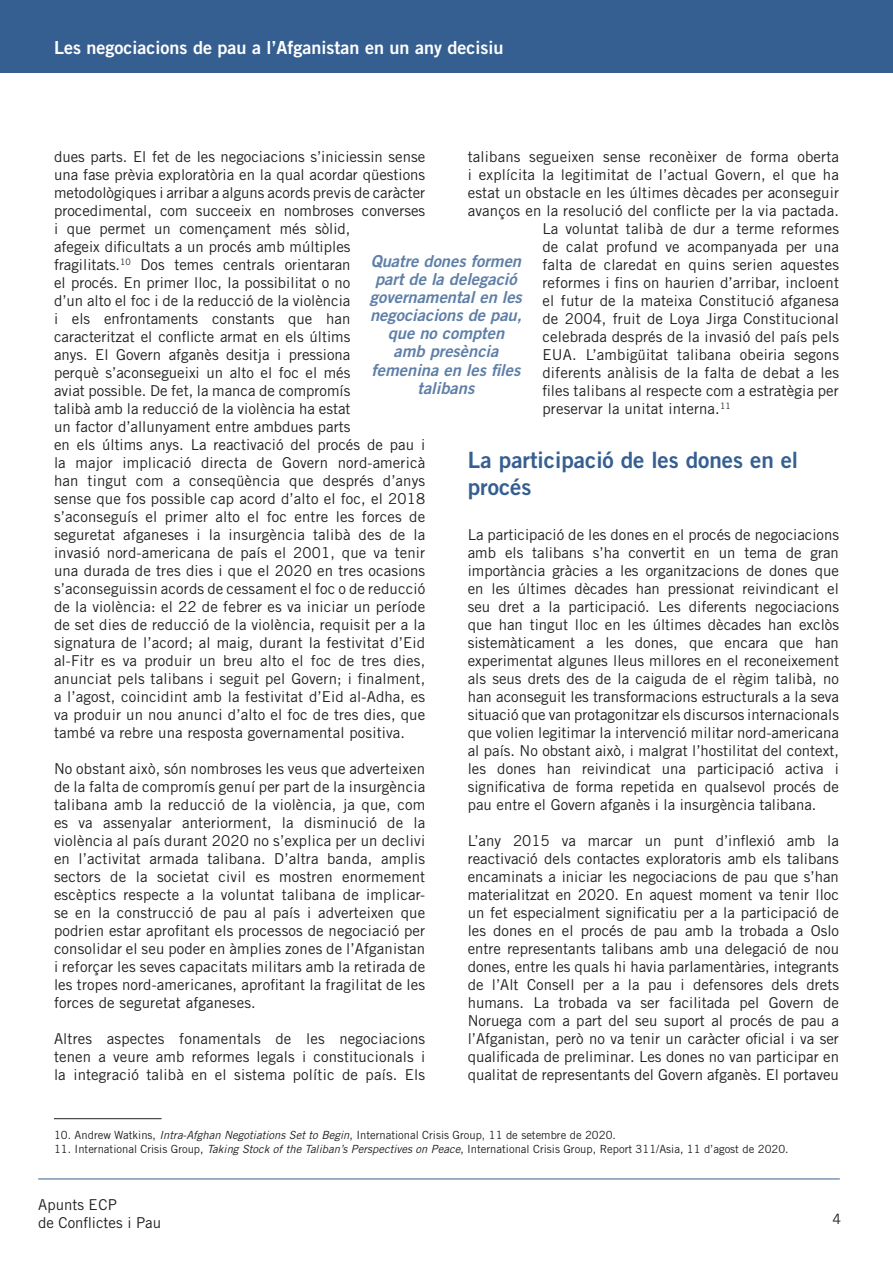
<style>
.page{position:relative;width:893px;height:1263px;background:#fff}
.page>*{position:absolute;margin:0;border:0;box-sizing:border-box;transform-origin:0 0}
.t1{font:22.5px/27px "Trade Gothic LT Std Bd 2";color:#365f91}
.t2{font:18px "Trade Gothic LT Std Bd 2";color:#fff}
.t3{font:16.5px/18.1px "Trade Gothic LT Std Bd 2 Obl";color:#5e7fa7;text-align:center}
.t4{font:15px/18px "Trade Gothic LT Std";letter-spacing:.01em;color:#231f20;text-align:justify}
.t5{font:14.25px "Trade Gothic LT Std";color:#231f20}
.t6{font:11.25px "Trade Gothic LT Std";color:#231f20}
.s1{font-style:italic}
</style>
<div class="page">
<hr style="left:38px;top:1178px;width:802px;height:1px;background:#365f91">
<div style="left:0;top:0;width:893px;height:72px;background:#365f91"></div>
<hr style="left:54px;top:1118px;width:108px;height:1px;background:#231f20">
<p class="t2" style="left:54px;top:37px;width:451px">Les negociacions de pau a l’Afganistan en un any decisiu</p>
<p class="t4" style="left:54px;top:147px;width:373px;text-align:left">dues parts. El fet de les negociacions s’iniciessin sense una fase prèvia exploratòria en la qual acordar qüestions metodològiques i arribar a alguns acords previs de caràcter procedimental, com succeeix en nombroses converses i que permet un començament més sòlid,<br>afegeix dificultats a un procés amb múltiples fragilitats.<sup>10</sup> Dos temes centrals orientaran<br>el procés. En primer lloc, la possibilitat o no<br>d’un alto el foc i de la reducció de la violència<br>i els enfrontaments constants que han caracteritzat el conflicte armat en els últims<br>anys. El Govern afganès desitja i pressiona<br>perquè s’aconsegueixi un alto el foc el més<br>aviat possible. De fet, la manca de compromís<br>talibà amb la reducció de la violència ha estat<br>un factor d’allunyament entre ambdues parts<br>en els últims anys. La reactivació del procés de pau i la major implicació directa de Govern nord-americà han tingut com a conseqüència que després d’anys sense que fos possible cap acord d’alto el foc, el 2018 s’aconseguís el primer alto el foc entre les forces de seguretat afganeses i la insurgència talibà des de la invasió nord-americana de país el 2001, que va tenir una durada de tres dies i que el 2020 en tres ocasions s’aconseguissin acords de cessament el foc o de reducció de la violència: el 22 de febrer es va iniciar un període de set dies de reducció de la violència, requisit per a la signatura de l’acord; al maig, durant la festivitat d’Eid al-Fitr es va produir un breu alto el foc de tres dies, anunciat pels talibans i seguit pel Govern; i finalment, a l’agost, coincidint amb la festivitat d’Eid al-Adha, es va produir un nou anunci d’alto el foc de tres dies, que també va rebre una resposta governamental positiva.</p>
<p class="t4" style="left:54px;top:759px;width:373px">No obstant això, són nombroses les veus que adverteixen de la falta de compromís genuí per part de la insurgència talibana amb la reducció de la violència, ja que, com es va assenyalar anteriorment, la disminució de la violència al país durant 2020 no s’explica per un declivi en l’activitat armada talibana. D’altra banda, amplis sectors de la societat civil es mostren enormement escèptics respecte a la voluntat talibana de implicar&shy;se en la construcció de pau al país i adverteixen que podrien estar aprofitant els processos de negociació per consolidar el seu poder en àmplies zones de l’Afganistan i reforçar les seves capacitats militars amb la retirada de les tropes nord-americanes, aprofitant la fragilitat de les forces de seguretat afganeses.</p>
<p class="t4" style="left:54px;top:1029px;width:373px">Altres aspectes fonamentals de les negociacions tenen a veure amb reformes legals i constitucionals i la integració talibà en el sistema polític de país. Els</p>
<p class="t4" style="left:468px;top:147px;width:373px">talibans segueixen sense reconèixer de forma oberta</p>
<p class="t4" style="left:468px;top:165px;width:373px">i explícita la legitimitat de l’actual Govern, el que ha</p>
<p class="t4" style="left:468px;top:183px;width:373px">estat un obstacle en les últimes dècades per aconseguir</p>
<p class="t4" style="left:468px;top:201px;width:373px">avanços en la resolució del conflicte per la via pactada.</p>
<p class="t4" style="left:542px;top:219px;width:298px">La voluntat talibà de dur a terme reformes</p>
<p class="t4" style="left:542px;top:237px;width:298px">de calat profund ve acompanyada per una</p>
<p class="t4" style="left:542px;top:255px;width:298px">falta de claredat en quins serien aquestes</p>
<p class="t4" style="left:542px;top:273px;width:298px">reformes i fins on haurien d’arribar, incloent</p>
<p class="t4" style="left:542px;top:291px;width:298px">el futur de la mateixa Constitució afganesa</p>
<p class="t4" style="left:542px;top:309px;width:298px">de 2004, fruit de Loya Jirga Constitucional</p>
<p class="t4" style="left:542px;top:327px;width:298px">celebrada després de la invasió del país pels</p>
<p class="t4" style="left:542px;top:345px;width:298px">EUA. L’ambigüitat talibana obeiria segons</p>
<p class="t4" style="left:542px;top:363px;width:298px">diferents anàlisis de la falta de debat a les</p>
<p class="t4" style="left:542px;top:381px;width:298px">files talibans al respecte com a estratègia per</p>
<p class="t4" style="left:542px;top:399px;width:190px">preservar la unitat interna.<sup>11</sup></p>
<p class="t1" style="left:468px;top:446px;width:332px">La participació de les dones en el procés</p>
<p class="t4" style="left:468px;top:525px;width:373px">La participació de les dones en el procés de negociacions amb els talibans s’ha convertit en un tema de gran importància gràcies a les organitzacions de dones que en les últimes dècades han pressionat reivindicant el seu dret a la participació. Les diferents negociacions que han tingut lloc en les últimes dècades han exclòs sistemàticament a les dones, que encara que han experimentat algunes lleus millores en el reconeixement als seus drets des de la caiguda de el règim talibà, no han aconseguit les transformacions estructurals a la seva situació que van protagonitzar els discursos internacionals que volien legitimar la intervenció militar nord-americana al país. No obstant això, i malgrat l’hostilitat del context, les dones han reivindicat una participació activa i significativa de forma repetida en qualsevol procés de pau entre el Govern afganès i la insurgència talibana.</p>
<p class="t4" style="left:468px;top:831px;width:373px">L’any 2015 va marcar un punt d’inflexió amb la reactivació dels contactes exploratoris amb els talibans encaminats a iniciar les negociacions de pau que s’han materialitzat en 2020. En aquest moment va tenir lloc un fet especialment significatiu per a la participació de les dones en el procés de pau amb la trobada a Oslo entre representants talibans amb una delegació de nou dones, entre les quals hi havia parlamentàries, integrants de l’Alt Consell per a la pau i defensores dels drets humans. La trobada va ser facilitada pel Govern de Noruega com a part del seu suport al procés de pau a l’Afganistan, però no va tenir un caràcter oficial i va ser qualificada de preliminar. Les dones no van participar en qualitat de representants del Govern afganès. El portaveu</p>
<p class="t3" style="left:370px;top:252px;width:154px">Quatre dones formen part de la delegació governamental en les negociacions de pau, que no compten<br>amb presència femenina en les files talibans</p>
<p class="t6" style="left:54px;top:1128px;width:563px">10. Andrew Watkins, <span class="s1">Intra-Afghan Negotiations Set to Begin</span>, International Crisis Group, 11 de setembre de 2020.</p>
<p class="t6" style="left:54px;top:1142px;width:736px">11. International Crisis Group, <span class="s1">Taking Stock of the Taliban’s Perspectives on Peace</span>, International Crisis Group, Report 311/Asia, 11 d’agost de 2020.</p>
<p class="t4" style="left:38px;top:1195px;width:124px">Apunts ECP<br>de Conflictes i Pau</p>
<p class="t5" style="left:832px;top:1210px;width:10px">4</p>
</div>
